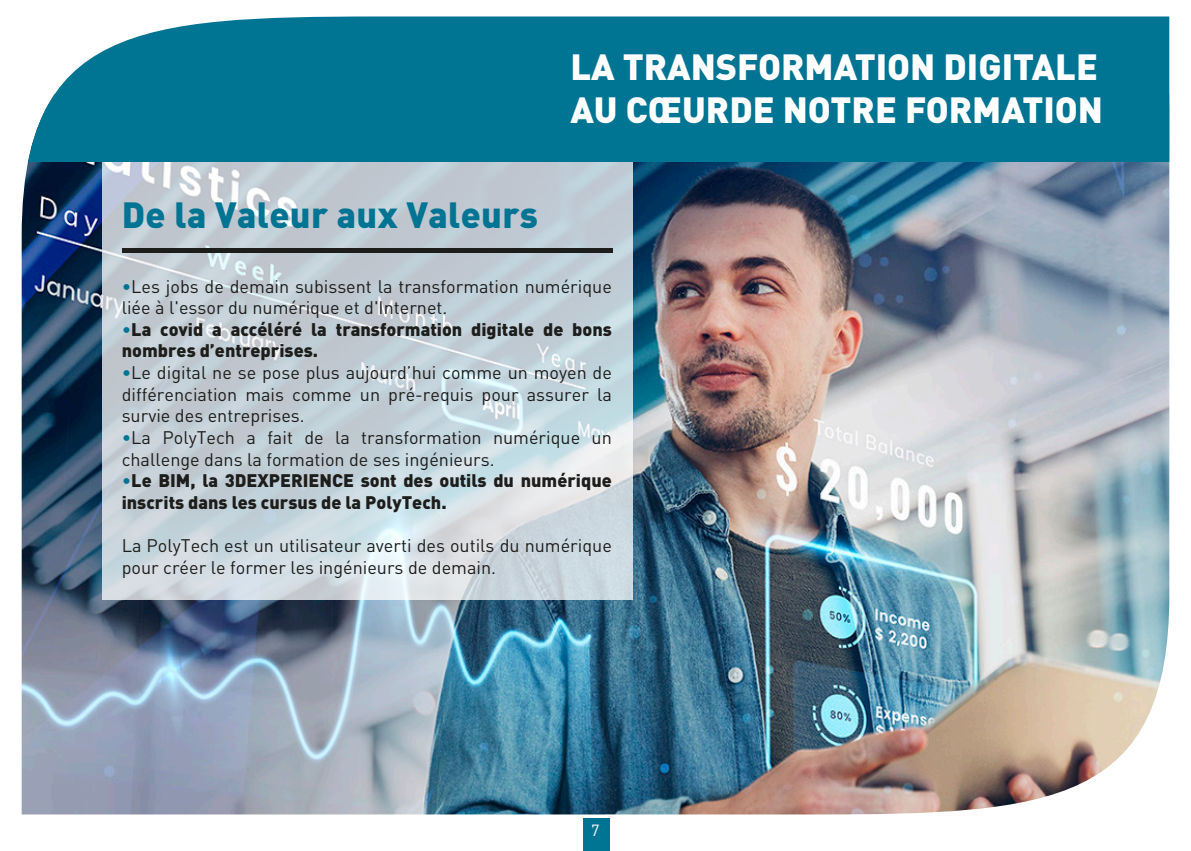
<style>
.page{position:relative;width:1191px;height:851px;background:#fff}
.page>*{position:absolute;margin:0;border:0;box-sizing:border-box;transform-origin:0 0}
.t1{font:900 36px/43.2px "DIN Pro";color:#fff}
.t2{font:900 36px "DIN Pro";letter-spacing:.01em;color:#007493}
.t3{font:18px/21.6px "DIN Pro";color:#1d1d1b}
.t4{font:900 18px/21.6px "DIN Pro";color:#1d1d1b}
.t5{font:16px "DIN Pro";color:#fff}
.s1{color:#007493}
.s2{font-weight:400;color:#007493}
</style>
<div class="page">
<img style="left:22px;top:162px;width:1147px;height:652px">
<svg style="left:102px;top:162px;width:530px;height:437px;background:#c7d2da"></svg>
<div style="left:22px;top:16px;width:1147px;height:146px;background:#007493"></div>
<hr style="left:122px;top:248px;width:490px;height:4px;background:#1d1d1b">
<div style="left:583px;top:818px;width:26px;height:32px;background:#007493"></div>
<h1 class="t2" style="left:122px;top:184px;width:418px">De la Valeur aux Valeurs</h1>
<h1 class="t1" style="left:570px;top:41px;width:534px">LA TRANSFORMATION DIGITALE<br>AU CŒURDE NOTRE FORMATION</h1>
<p class="t3" style="left:122px;top:274px;width:492px"><span class="s1">•</span>Les jobs de demain subissent la transformation numérique liée à l'essor du numérique et d'Internet.</p>
<p class="t4" style="left:122px;top:316px;width:492px"><span class="s2">•</span>La covid a accéléré la transformation digitale de bons nombres d’entreprises.</p>
<p class="t3" style="left:122px;top:361px;width:492px;text-align:justify"><span class="s1">•</span>Le digital ne se pose plus aujourd’hui comme un moyen de différenciation mais comme un pré-requis pour assurer la survie des entreprises.</p>
<p class="t3" style="left:122px;top:426px;width:491px"><span class="s1">•</span>La PolyTech a fait de la transformation numérique un challenge dans la formation de ses ingénieurs.</p>
<p class="t4" style="left:122px;top:467px;width:492px"><span class="s2">•</span>Le BIM, la 3DEXPERIENCE sont des outils du numérique inscrits dans les cursus de la PolyTech.</p>
<p class="t3" style="left:122px;top:534px;width:492px">La PolyTech est un utilisateur averti des outils du numérique pour créer le former les ingénieurs de demain.</p>
<p class="t5" style="left:591px;top:818px;width:10px">7</p>
</div>
